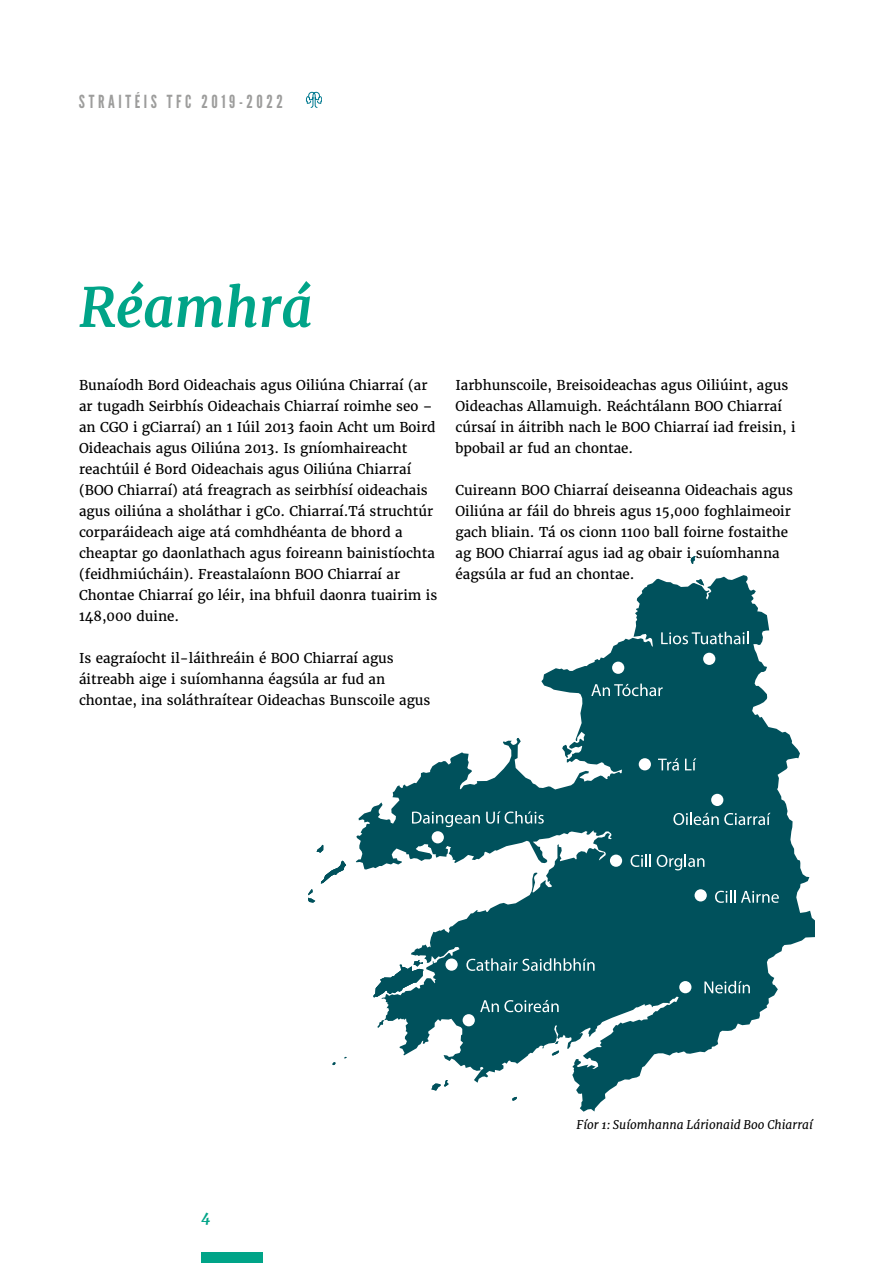
<style>
.page{position:relative;width:893px;height:1263px;background:#fff}
.page>*{position:absolute;margin:0;border:0;box-sizing:border-box;transform-origin:0 0}
.t1{font:italic 700 54px "Merriweather";color:#00a488}
.t2{font:18px "League Gothic";letter-spacing:.2em;color:#9d9d9c}
.t3{font:italic 700 15px "Merriweather";color:#00a488}
.t4{font:13.5px/21px "Merriweather";color:#000}
.t5{font:italic 12px "Merriweather";color:#000}
</style>
<div class="page">
<div style="left:201px;top:1252px;width:62px;height:11px;background:#00a488"></div>
<svg style="left:306px;top:92px;width:16px;height:16px"></svg>
<svg style="left:356px;top:575px;width:459px;height:537px"></svg>
<svg style="left:321px;top:861px;width:25px;height:22px"></svg>
<svg style="left:317px;top:845px;width:6px;height:8px"></svg>
<svg style="left:309px;top:889px;width:6px;height:14px"></svg>
<svg style="left:373px;top:960px;width:50px;height:37px"></svg>
<svg style="left:377px;top:1020px;width:7px;height:7px"></svg>
<svg style="left:431px;top:1080px;width:17px;height:10px"></svg>
<svg style="left:691px;top:556px;width:5px;height:8px"></svg>
<svg style="left:696px;top:579px;width:8px;height:6px"></svg>
<svg style="left:551px;top:1050px;width:8px;height:5px"></svg>
<svg style="left:512px;top:1097px;width:5px;height:4px"></svg>
<div style="left:639px;top:758px;width:12px;height:12px;background:#fff;border-radius:50%"></div>
<div style="left:711px;top:794px;width:12px;height:12px;background:#fff;border-radius:50%"></div>
<div style="left:610px;top:854px;width:12px;height:13px;background:#fff;border-radius:50%"></div>
<div style="left:612px;top:662px;width:12px;height:12px;background:#fff;border-radius:50%"></div>
<div style="left:703px;top:653px;width:12px;height:12px;background:#fff;border-radius:50%"></div>
<div style="left:432px;top:831px;width:12px;height:12px;background:#fff;border-radius:50%"></div>
<div style="left:695px;top:889px;width:12px;height:12px;background:#fff;border-radius:50%"></div>
<svg style="left:445px;top:958px;width:13px;height:13px"></svg>
<div style="left:463px;top:1014px;width:12px;height:12px;background:#fff;border-radius:50%"></div>
<div style="left:679px;top:981px;width:12px;height:12px;background:#fff;border-radius:50%"></div>
<svg style="left:658px;top:758px;width:21px;height:13px"></svg>
<svg style="left:685px;top:758px;width:11px;height:12px"></svg>
<svg style="left:661px;top:632px;width:87px;height:12px"></svg>
<svg style="left:591px;top:684px;width:72px;height:12px"></svg>
<svg style="left:673px;top:812px;width:97px;height:13px"></svg>
<svg style="left:630px;top:854px;width:21px;height:13px"></svg>
<svg style="left:657px;top:854px;width:47px;height:16px"></svg>
<svg style="left:412px;top:812px;width:68px;height:15px"></svg>
<svg style="left:486px;top:811px;width:58px;height:13px"></svg>
<svg style="left:715px;top:890px;width:20px;height:13px"></svg>
<svg style="left:741px;top:891px;width:38px;height:12px"></svg>
<svg style="left:704px;top:981px;width:46px;height:12px"></svg>
<svg style="left:466px;top:958px;width:129px;height:13px;background:#468189"></svg>
<svg style="left:480px;top:1000px;width:79px;height:12px"></svg>
<h2 class="t2" style="left:79px;top:91px;width:206px">STRAITÉIS TFC 2019-2022</h2>
<h1 class="t1" style="left:79px;top:274px;width:235px">Réamhrá</h1>
<p class="t4" style="left:79px;top:375px;width:360px">Bunaíodh Bord Oideachais agus Oiliúna Chiarraí (ar ar tugadh Seirbhís Oideachais Chiarraí roimhe seo – an CGO i gCiarraí) an 1 Iúil 2013 faoin Acht um Boird Oideachais agus Oiliúna 2013. Is gníomhaireacht reachtúil é Bord Oideachais agus Oiliúna Chiarraí (BOO Chiarraí) atá freagrach as seirbhísí oideachais agus oiliúna a sholáthar i gCo. Chiarraí.Tá struchtúr corparáideach aige atá comhdhéanta de bhord a cheaptar go daonlathach agus foireann bainistíochta (feidhmiúcháin). Freastalaíonn BOO Chiarraí ar Chontae Chiarraí go léir, ina bhfuil daonra tuairim is 148,000 duine.</p>
<p class="t4" style="left:79px;top:648px;width:353px">Is eagraíocht il-láithreáin é BOO Chiarraí agus áitreabh aige i suíomhanna éagsúla ar fud an chontae, ina soláthraítear Oideachas Bunscoile agus</p>
<p class="t4" style="left:455px;top:375px;width:342px">Iarbhunscoile, Breisoideachas agus Oiliúint, agus Oideachas Allamuigh. Reáchtálann BOO Chiarraí cúrsaí in áitribh nach le BOO Chiarraí iad freisin, i bpobail ar fud an chontae.</p>
<p class="t4" style="left:455px;top:480px;width:339px">Cuireann BOO Chiarraí deiseanna Oideachais agus Oiliúna ar fáil do bhreis agus 15,000 foghlaimeoir gach bliain. Tá os cionn 1100 ball foirne fostaithe ag BOO Chiarraí agus iad ag obair i suíomhanna éagsúla ar fud an chontae.</p>
<p class="t3" style="left:201px;top:1208px;width:11px">4</p>
<p class="t5" style="left:577px;top:1117px;width:238px">Fíor 1: Suíomhanna Lárionaid Boo Chiarraí</p>
</div>
